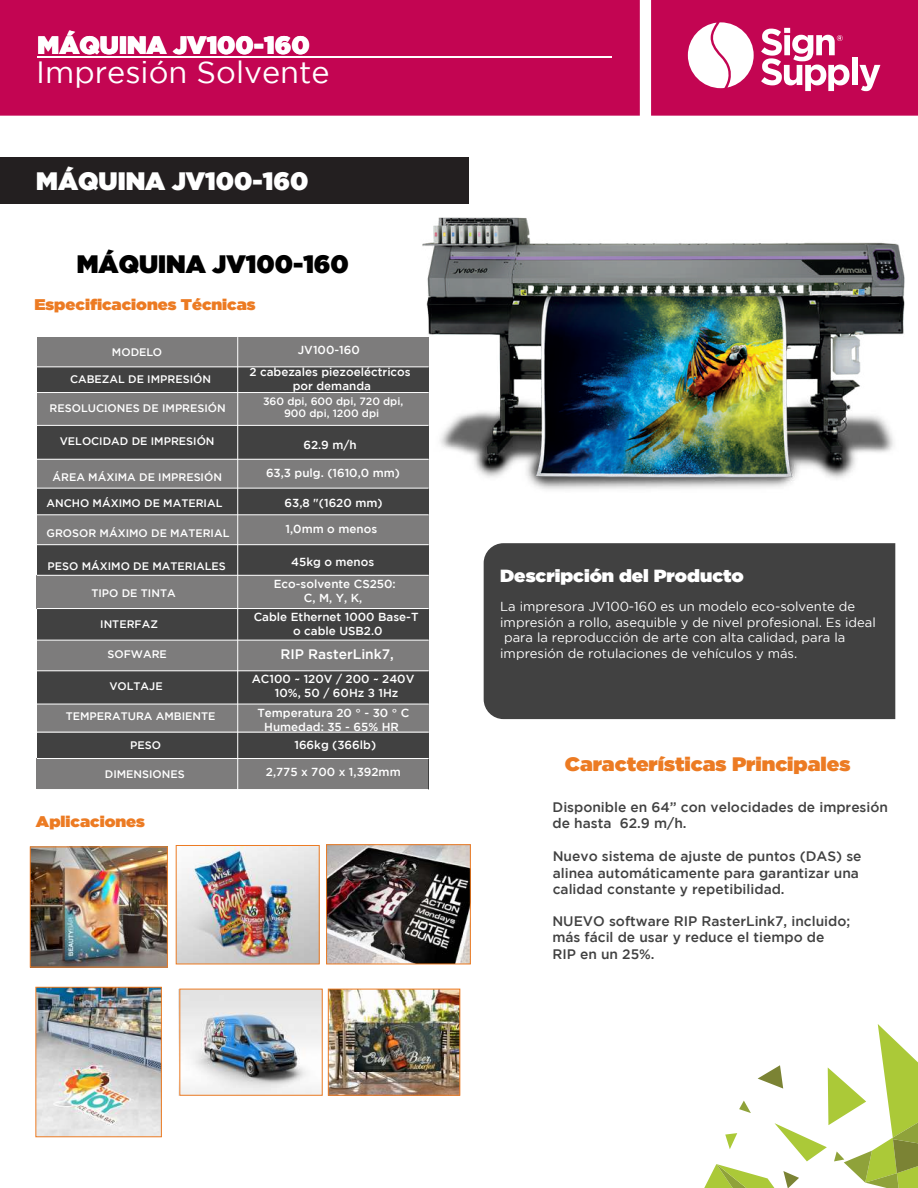
<style>
.page{position:relative;width:918px;height:1188px;background:#fff}
.page>*{position:absolute;margin:0;border:0;box-sizing:border-box;transform-origin:0 0}
.t1{font:30.75px "Gotham";color:#fff}
.t2{font:25.2px "Gotham Ultra";color:#fff}
.t3{font:25.2px "Gotham Ultra";color:#000}
.t4{font:19.5px "Gotham Ultra";color:#ec7b23;scale:1.08 1}
.t5{font:17.55px "Gotham Ultra";color:#fff;scale:1.08 1}
.t6{font:15.45px "Gotham Ultra";color:#ec7b23;scale:1.08 1}
.t7{font:500 13.8px/16.5px "Gotham";color:#414141}
.t8{font:500 13.8px "Gotham";color:#fff}
.t9{font:13.05px/15.6px "Gotham";color:#fff}
.t10{font:500 11.7px/14px "Gotham";color:#fff;text-align:center}
.t11{font:500 10.95px "Gotham";color:#fff}
.t12{font:500 10.65px/12.8px "Gotham";color:#fff;text-align:center}
</style>
<div class="page">
<img style="left:328px;top:846px;width:141px;height:116px">
<div style="left:326px;top:844px;width:145px;height:120px;border:1px solid #ec7b23"></div>
<img style="left:178px;top:847px;width:140px;height:115px">
<img style="left:32px;top:849px;width:134px;height:117px">
<div style="left:37px;top:338px;width:392px;height:452px;background:#414141"></div>
<div style="left:37px;top:338px;width:392px;height:29px;background:#7d7c7c"></div>
<div style="left:37px;top:459px;width:392px;height:29px;background:#7d7c7c"></div>
<div style="left:37px;top:393px;width:392px;height:32px;background:#7d7c7c"></div>
<div style="left:37px;top:759px;width:391px;height:30px;background:#7d7c7c"></div>
<div style="left:37px;top:704px;width:392px;height:28px;background:#7d7c7c"></div>
<div style="left:37px;top:640px;width:392px;height:31px;background:#7d7c7c"></div>
<div style="left:37px;top:575px;width:392px;height:34px;background:#7d7c7c"></div>
<div style="left:37px;top:515px;width:392px;height:30px;background:#7d7c7c"></div>
<hr style="left:237px;top:337px;width:1px;height:452px;background:#fff">
<hr style="left:37px;top:392px;width:392px;height:1px;background:#fff">
<hr style="left:36px;top:425px;width:393px;height:1px;background:#fff">
<hr style="left:37px;top:459px;width:392px;height:1px;background:#fff">
<hr style="left:37px;top:514px;width:392px;height:1px;background:#fff">
<hr style="left:37px;top:488px;width:392px;height:1px;background:#fff">
<hr style="left:37px;top:544px;width:392px;height:1px;background:#fff">
<hr style="left:37px;top:575px;width:392px;height:1px;background:#fff">
<hr style="left:37px;top:608px;width:392px;height:1px;background:#fff">
<hr style="left:37px;top:640px;width:392px;height:1px;background:#fff">
<hr style="left:37px;top:670px;width:392px;height:1px;background:#fff">
<hr style="left:37px;top:758px;width:392px;height:1px;background:#fff">
<hr style="left:37px;top:704px;width:392px;height:1px;background:#fff">
<hr style="left:37px;top:732px;width:392px;height:1px;background:#fff">
<hr style="left:37px;top:366px;width:392px;height:1px;background:#fff">
<hr style="left:37px;top:789px;width:392px;height:1px;background:#fff">
<div style="left:0;top:0;width:918px;height:116px;background:#c30552"></div>
<div style="left:852px;top:58px;width:5px;height:27px;background:#fff"></div>
<svg style="left:859px;top:65px;width:21px;height:26px"></svg>
<svg style="left:761px;top:28px;width:88px;height:63px"></svg>
<svg style="left:688px;top:22px;width:66px;height:72px"></svg>
<hr style="left:38px;top:56px;width:574px;height:1px;background:#fff">
<svg style="left:704px;top:1024px;width:214px;height:164px"></svg>
<div style="left:484px;top:543px;width:411px;height:176px;background:#414141"></div>
<div style="left:176px;top:845px;width:144px;height:119px;border:1px solid #ec7b23"></div>
<div style="left:30px;top:847px;width:138px;height:121px;border:1px solid #ec7b23"></div>
<div style="left:0;top:157px;width:468px;height:47px;background:#231f20"></div>
<img style="left:181px;top:991px;width:140px;height:103px">
<img style="left:37px;top:989px;width:123px;height:146px">
<div style="left:35px;top:987px;width:127px;height:150px;border:1px solid #ec7b23"></div>
<div style="left:179px;top:989px;width:144px;height:107px;border:1px solid #ec7b23"></div>
<img style="left:330px;top:991px;width:128px;height:103px">
<div style="left:328px;top:989px;width:132px;height:107px;border:1px solid #ec7b23"></div>
<img style="left:416px;top:217px;width:489px;height:273px">
<h2 class="t2" style="left:38px;top:31px;width:274px">MÁQUINA JV100-160</h2>
<h1 class="t1" style="left:36px;top:55px;width:295px">Impresión Solvente</h1>
<h2 class="t2" style="left:36px;top:167px;width:274px">MÁQUINA JV100-160</h2>
<h2 class="t3" style="left:77px;top:249px;width:274px">MÁQUINA JV100-160</h2>
<h3 class="t6" style="left:34px;top:295px;width:206px">Especificaciones Técnicas</h3>
<p class="t11" style="left:112px;top:346px;width:52px">MODELO</p>
<p class="t11" style="left:70px;top:373px;width:142px">CABEZAL DE IMPRESIÓN</p>
<p class="t11" style="left:50px;top:402px;width:178px">RESOLUCIONES DE IMPRESIÓN</p>
<p class="t11" style="left:60px;top:435px;width:156px">VELOCIDAD DE IMPRESIÓN</p>
<p class="t11" style="left:53px;top:470px;width:171px">ÁREA MÁXIMA DE IMPRESIÓN</p>
<p class="t11" style="left:47px;top:497px;width:177px">ANCHO MÁXIMO DE MATERIAL</p>
<p class="t11" style="left:47px;top:527px;width:184px">GROSOR MÁXIMO DE MATERIAL</p>
<p class="t11" style="left:48px;top:560px;width:180px">PESO MÁXIMO DE MATERIALES</p>
<p class="t11" style="left:91px;top:586px;width:86px">TIPO DE TINTA</p>
<p class="t11" style="left:100px;top:618px;width:59px">INTERFAZ</p>
<p class="t11" style="left:108px;top:648px;width:61px">SOFWARE</p>
<p class="t11" style="left:109px;top:680px;width:55px">VOLTAJE</p>
<p class="t10" style="left:298px;top:343px;width:64px">JV100-160</p>
<p class="t10" style="left:250px;top:365px;width:163px">2 cabezales piezoeléctricos por demanda</p>
<p class="t12" style="left:263px;top:394px;width:142px">360 dpi, 600 dpi, 720 dpi,<br>900 dpi, 1200 dpi</p>
<p class="t10" style="left:303px;top:438px;width:55px">62.9 m/h</p>
<p class="t10" style="left:266px;top:465px;width:135px">63,3 pulg. (1610,0 mm)</p>
<p class="t10" style="left:285px;top:495px;width:100px">63,8 "(1620 mm)</p>
<p class="t10" style="left:286px;top:521px;width:93px">1,0mm o menos</p>
<p class="t10" style="left:274px;top:550px;width:124px;line-height:22.2px">45kg o menos<br>Eco-solvente CS250:</p>
<p class="t10" style="left:254px;top:588px;width:166px;line-height:18.9px">C, M, Y, K,<br>Cable Ethernet 1000 Base-T</p>
<p class="t10" style="left:293px;top:623px;width:91px">o cable USB2.0</p>
<p class="t10" style="left:252px;top:672px;width:164px">AC100 ~ 120V / 200 ~ 240V<br>10%, 50 / 60Hz ± 1Hz</p>
<p class="t8" style="left:281px;top:646px;width:115px">RIP RasterLink7,</p>
<h3 class="t5" style="left:500px;top:565px;width:227px">Descripción del Producto</h3>
<p class="t9" style="left:500px;top:598px;width:377px">La impresora JV100-160 es un modelo eco-solvente de impresión a rollo, asequible y de nivel profesional. Es ideal para la reproducción de arte con alta calidad, para la impresión de rotulaciones de vehículos y más.</p>
<p class="t10" style="left:257px;top:706px;width:154px">Temperatura 20 ° - 30 ° C<br>Humedad: 35 - 65% HR</p>
<p class="t10" style="left:266px;top:765px;width:136px">2,775 x 700 x 1,392mm</p>
<p class="t11" style="left:66px;top:709px;width:151px">TEMPERATURA AMBIENTE</p>
<p class="t10" style="left:294px;top:738px;width:83px">166kg (366lb)</p>
<p class="t11" style="left:130px;top:739px;width:32px">PESO</p>
<h3 class="t4" style="left:565px;top:753px;width:266px">Características Principales</h3>
<p class="t7" style="left:553px;top:798px;width:337px">Disponible en 64” con velocidades de impresión</p>
<p class="t11" style="left:105px;top:768px;width:81px">DIMENSIONES</p>
<h3 class="t6" style="left:36px;top:812px;width:102px">Aplicaciones</h3>
<p class="t7" style="left:553px;top:815px;width:136px">de hasta 62.9 m/h.</p>
<p class="t7" style="left:553px;top:848px;width:310px">Nuevo sistema de ajuste de puntos (DAS) se alinea automáticamente para garantizar una calidad constante y repetibilidad.</p>
<p class="t7" style="left:552px;top:912px;width:299px">NUEVO software RIP RasterLink7, incluido; más fácil de usar y reduce el tiempo de<br>RIP en un 25%.</p>
</div>
